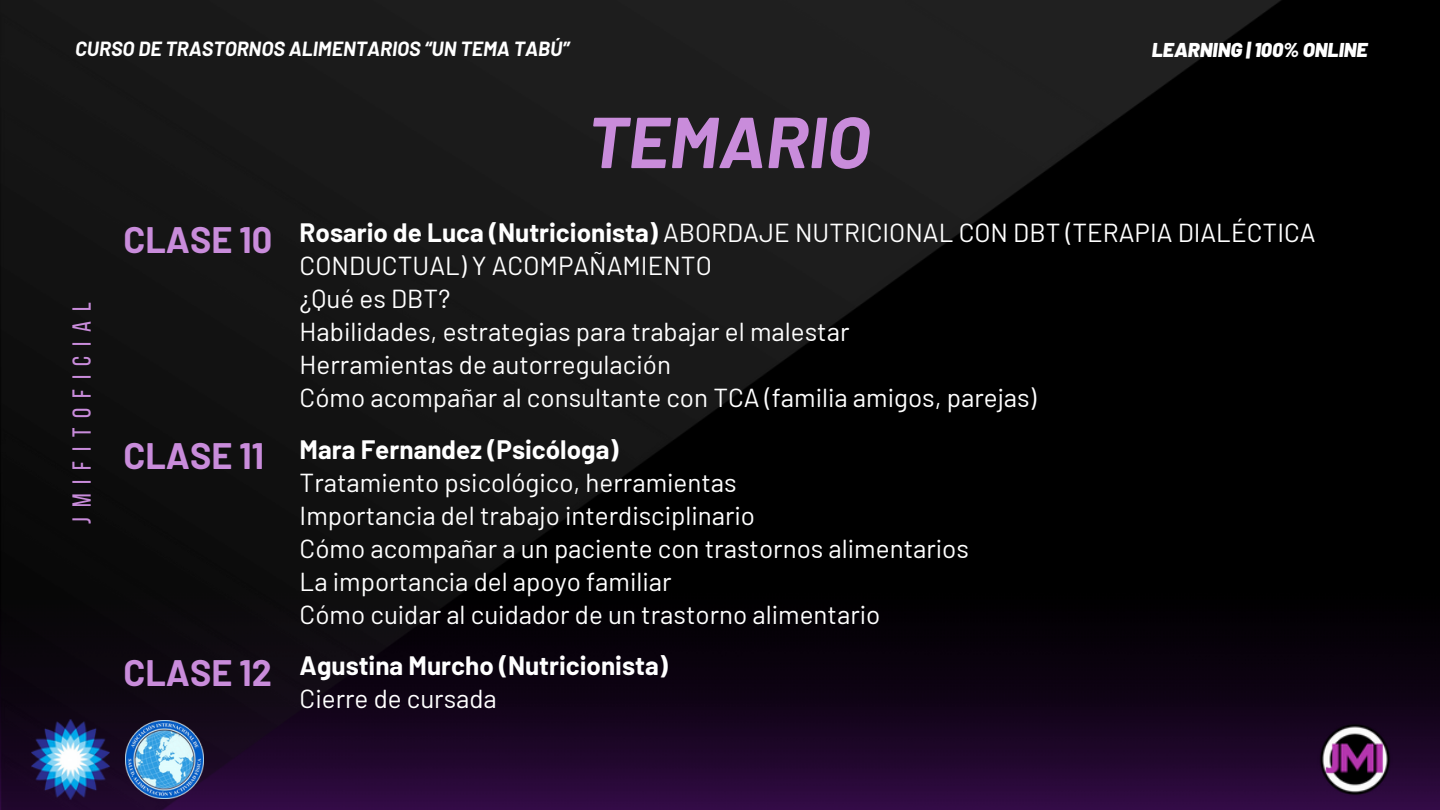
<style>
.page{position:relative;width:1440px;height:810px;background:#000}
.page>*{position:absolute;margin:0;border:0;box-sizing:border-box;transform-origin:0 0}
.t1{font:italic 700 72px "Barlow";color:#c98cdb}
.t2{font:700 36px "Barlow";color:#c98cdb}
.t3{font:26px/33px "Barlow";color:#fff}
.t4{font:700 26px/33px "Barlow";color:#fff}
.t5{font:26px "Bebas Neue";letter-spacing:.38em;color:#c98cdb}
.t6{font:italic 700 20px "Barlow";color:#fff}
.t7{font:italic 900 20px "Barlow";color:#fff}
.s1{font-weight:700}
.s2{font-weight:400}
</style>
<div class="page">
<img style="left:1282px;top:645px;width:158px;height:165px">
<img style="left:1315px;top:720px;width:80px;height:79px">
<img style="left:0;top:0;width:1282px;height:810px">
<img style="left:126px;top:720px;width:78px;height:78px">
<img style="left:32px;top:720px;width:78px;height:79px">
<p class="t6" style="left:75px;top:36px;width:496px">CURSO DE TRASTORNOS ALIMENTARIOS “UN TEMA TABÚ”</p>
<h2 class="t7" style="left:1152px;top:37px;width:217px">LEARNING | 100% ONLINE</h2>
<h2 class="t5" style="left:71px;top:524px;width:223px;rotate:-90deg">jmifitoficial</h2>
<p class="t2" style="left:123px;top:217px;width:150px">CLASE 10</p>
<h3 class="t2" style="left:123px;top:433px;width:142px">CLASE 11</h3>
<h3 class="t2" style="left:123px;top:650px;width:150px">CLASE 12</h3>
<p class="t1" style="left:587px;top:96px;width:284px">TEMARIO</p>
<p class="t3" style="left:300px;top:215px;width:1018px"><span class="s1">Rosario de Luca (Nutricionista)</span> ABORDAJE NUTRICIONAL CON DBT (TERAPIA DIALÉCTICA CONDUCTUAL) Y ACOMPAÑAMIENTO<br>¿Qué es DBT?<br>Habilidades, estrategias para trabajar el malestar<br>Herramientas de autorregulación<br>Cómo acompañar al consultante con TCA (familia amigos, parejas)</p>
<h3 class="t3" style="left:300px;top:432px;width:671px"><span class="s1">Mara Fernandez (Psicóloga)<br></span>Tratamiento psicológico, herramientas<br>Importancia del trabajo interdisciplinario<br>Cómo acompañar a un paciente con trastornos alimentarios La importancia del apoyo familiar<br>Cómo cuidar al cuidador de un trastorno alimentario</h3>
<p class="t4" style="left:300px;top:648px;width:370px">Agustina Murcho (Nutricionista)<br><span class="s2">Cierre de cursada</span></p>
</div>
